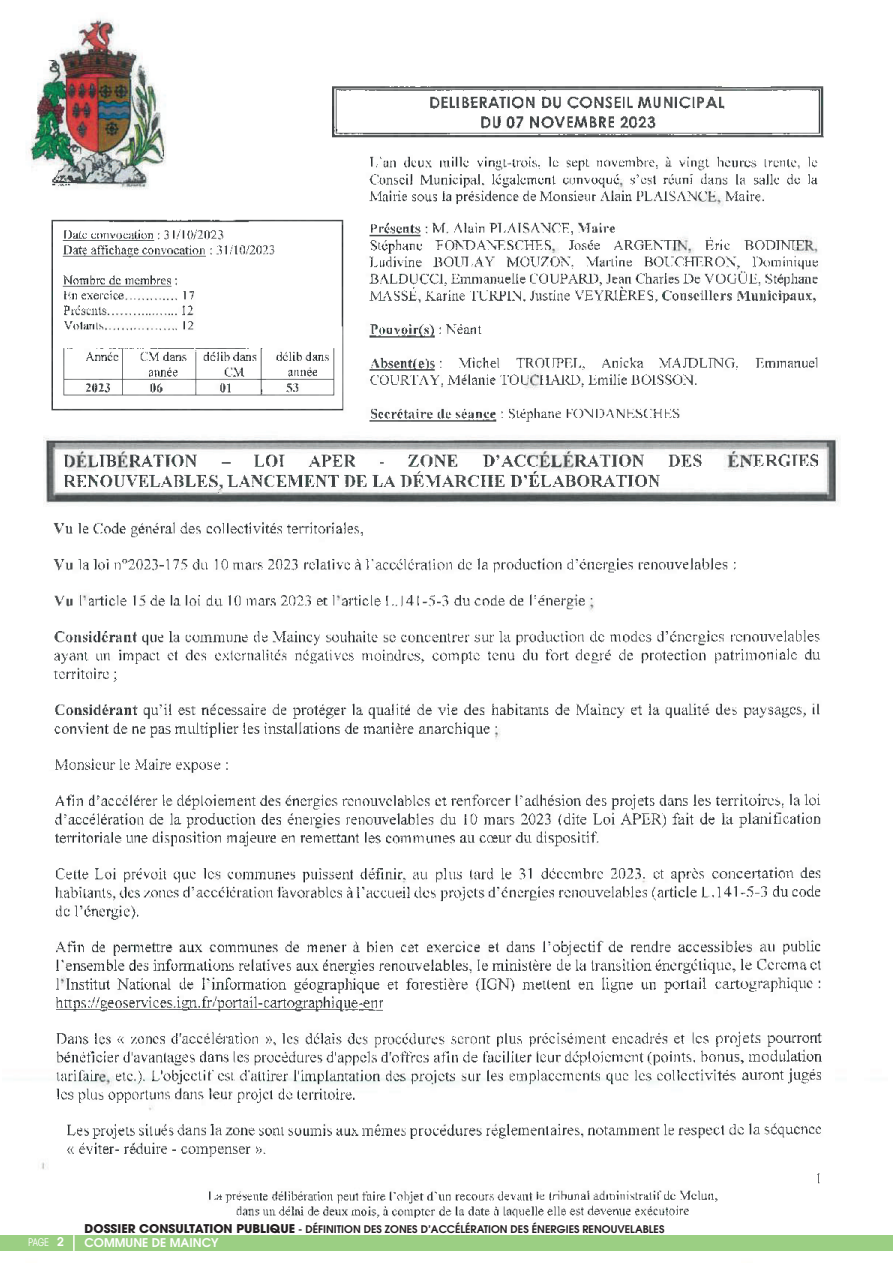
<style>
.page{position:relative;width:893px;height:1263px;background:#fff}
.page>*{position:absolute;margin:0;border:0;box-sizing:border-box;transform-origin:0 0}
.t1{font:600 12px "ITC Avant Garde Pro";color:#fff}
.t2{font:600 10.5px "ITC Avant Garde Pro";color:#231f20}
.t3{font:condensed 10.5px "ITC Avant Garde Std";color:#fff}
.s1{font-family:"ITC Avant Garde Pro";font-weight:600;font-stretch:normal;font-size:12px}
.s2{font-weight:700;font-size:12px}
</style>
<div class="page">
<img style="left:26px;top:18px;width:813px;height:1200px">
<div style="left:0;top:1235px;width:893px;height:16px;background:#9bcf83"></div>
<svg style="left:73px;top:1235px;width:2px;height:16px"></svg>
<p class="t3" style="left:28px;top:1236px;width:37px">PAGE <span class="s1">2</span></p>
<p class="t2" style="left:85px;top:1222px;width:581px"><span class="s2">DOSSIER CONSULTATION PUBLIQUE</span> - DÉFINITION DES ZONES D’ACCÉLÉRATION DES ÉNERGIES RENOUVELABLES</p>
<p class="t1" style="left:85px;top:1235px;width:135px">COMMUNE DE MAINCY</p>
</div>
